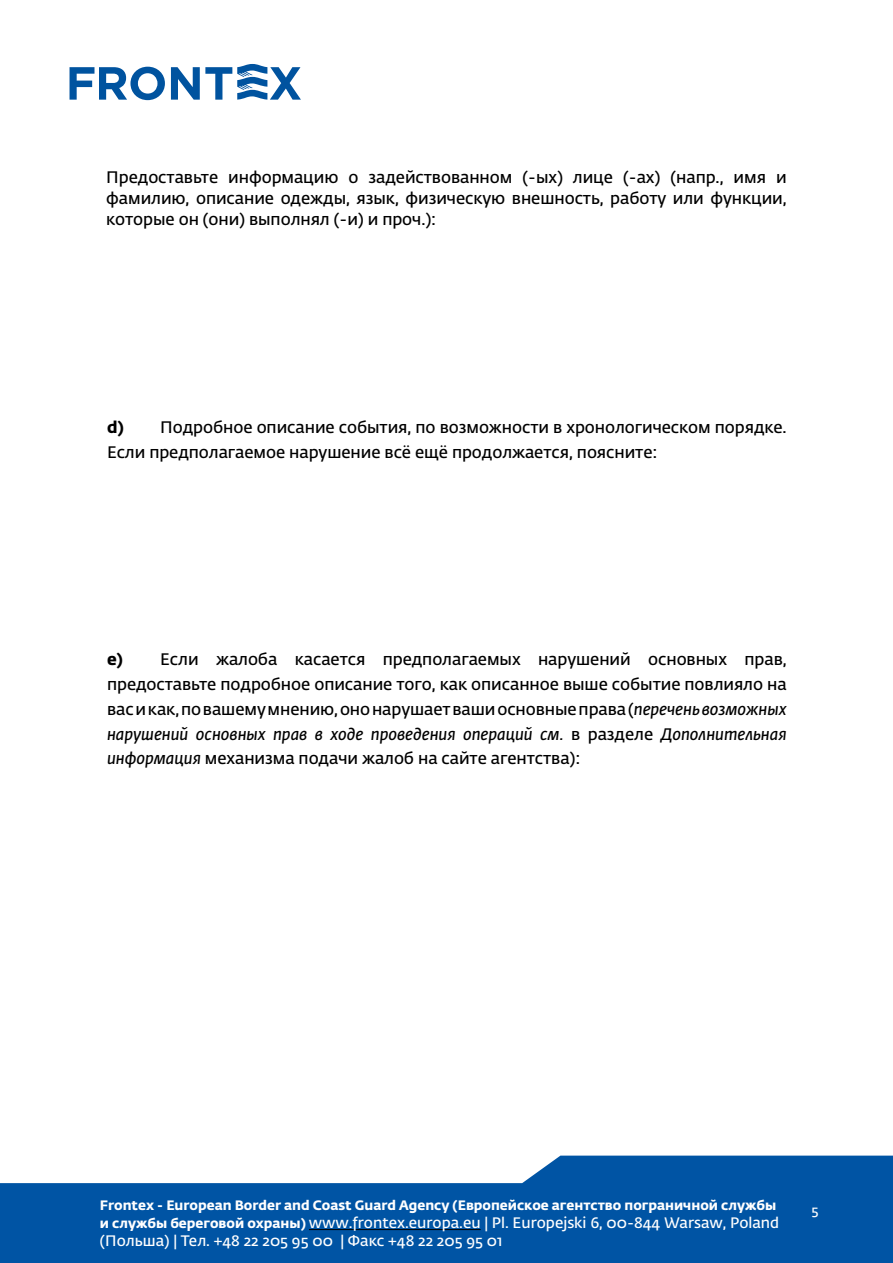
<style>
.page{position:relative;width:893px;height:1263px;background:#fff}
.page>*{position:absolute;margin:0;border:0;box-sizing:border-box;transform-origin:0 0}
.t1{font:600 16.5px/24.8px "Fedra Sans Pro";letter-spacing:-.005em;color:#000;text-align:justify}
.t2{font:600 15px/18px "Fedra Sans Pro";color:#fff}
.t3{font:700 13.5px "Fedra Sans Pro";color:#fff}
.t4{font:600 13.5px "Fedra Sans Pro";color:#fff}
.s1{font-weight:700}
.s2{font-style:italic}
.s3{font-weight:700;font-size:13.5px}
</style>
<div class="page">
<svg style="left:0;top:1155px;width:893px;height:108px;fill:#0054a4"></svg>
<svg style="left:70px;top:64px;width:231px;height:36px"></svg>
<hr style="left:309px;top:1229px;width:172px;height:1px;background:#000">
<p class="t1" style="left:106px;top:166px;width:682px;line-height:21px">Предоставьте информацию о задействованном (-ых) лице (-ах) (напр., имя и фамилию, описание одежды, язык, физическую внешность, работу или функции, которые он (они) выполнял (-и) и проч.):</p>
<p class="t1" style="left:107px;top:414px;width:681px"><span class="s1">d)</span> Подробное описание события, по возможности в хронологическом порядке.<br>Если предполагаемое нарушение всё ещё продолжается, поясните:</p>
<p class="t1" style="left:107px;top:646px;width:681px"><span class="s1">e)</span> Если жалоба касается предполагаемых нарушений основных прав, предоставьте подробное описание того, как описанное выше событие повлияло на вас и как, по вашему мнению, оно нарушает ваши основные права (<span class="s2">перечень возможных нарушений основных прав в ходе проведения операций см.</span> в разделе <span class="s2">Дополнительная информация</span> механизма подачи жалоб на сайте агентства):</p>
<p class="t3" style="left:100px;top:1194px;width:678px">Frontex - European Border and Coast Guard Agency (Европейское агентство пограничной службы</p>
<p class="t2" style="left:100px;top:1213px;width:681px"><span class="s3">и службы береговой охраны)</span> www.frontex.europa.eu | Pl. Europejski 6, 00-844 Warsaw, Poland (Польша) | Тел. +48 22 205 95 00 | Факс +48 22 205 95 01</p>
<p class="t4" style="left:811px;top:1200px;width:9px">5</p>
</div>
